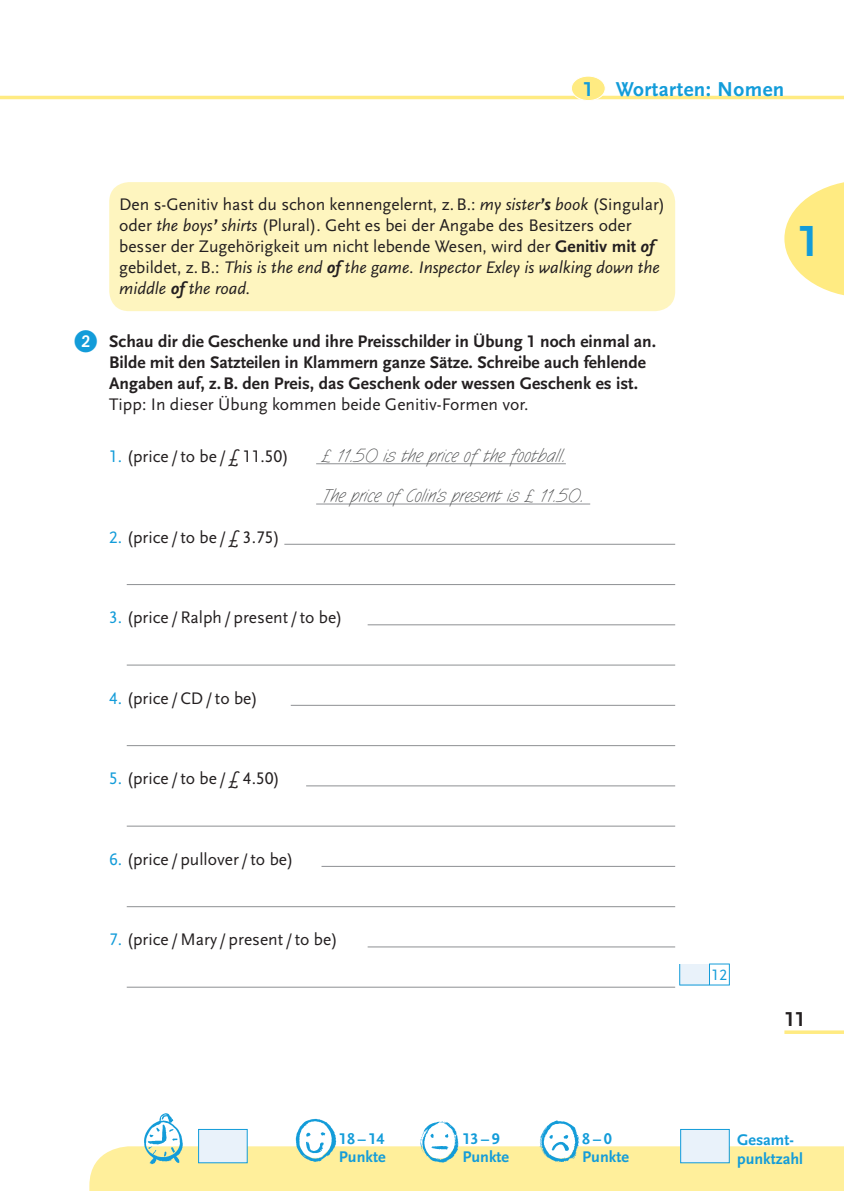
<style>
.page{position:relative;width:844px;height:1191px;background:#fff}
.page>*{position:absolute;margin:0;border:0;box-sizing:border-box;transform-origin:0 0}
.t1{font:700 45.5px "Scala Sans Figures";color:#139cd9}
.t2{font:700 21px "Scala Sans";letter-spacing:.02em;color:#139cd9}
.t3{font:700 21px "Scala Sans Figures";color:#231f20}
.t4{font:300 19.25px/40.2px "Tomboy";color:#4b4c4d}
.t5{font:17.5px/21px "Scala Sans";color:#231f20}
.t6{font:700 17.5px/21px "Scala Sans";color:#231f20}
.t7{font:700 16.1px/18.2px "Scala Sans";color:#139cd9}
.t8{font:700 16.1px "Scala Sans Figures";color:#139cd9}
.t9{font:15.75px "Scala Sans Caps";color:#139cd9}
.s1{font-family:"Scala Sans Figures"}
.s2{font-style:italic}
.s3{font-weight:700;font-style:italic}
.s4{font-weight:700}
.s5{font-family:"Scala Sans Caps";color:#139cd9}
.s6{font-family:"Scala Sans Caps"}
</style>
<div class="page">
<hr style="left:0;top:96px;width:843px;height:3px;background:#ffeb82">
<div style="left:571px;top:76px;width:34px;height:25px;background:#ffeb82;border-radius:50%"></div>
<div style="left:570px;top:76px;width:35px;height:25px;border:1px solid #fff;border-radius:50%"></div>
<svg style="left:784px;top:1030px;width:59px;height:4px"></svg>
<svg style="left:784px;top:182px;width:59px;height:113px"></svg>
<hr style="left:316px;top:463px;width:249px;height:1px;background:#939598">
<hr style="left:316px;top:503px;width:274px;height:1px;background:#939598">
<hr style="left:284px;top:544px;width:391px;height:1px;background:#939598">
<hr style="left:127px;top:584px;width:548px;height:1px;background:#939598">
<hr style="left:367px;top:624px;width:308px;height:1px;background:#939598">
<hr style="left:127px;top:664px;width:548px;height:1px;background:#939598">
<hr style="left:291px;top:705px;width:384px;height:1px;background:#939598">
<hr style="left:127px;top:745px;width:548px;height:1px;background:#939598">
<hr style="left:306px;top:785px;width:369px;height:1px;background:#939598">
<hr style="left:127px;top:825px;width:548px;height:1px;background:#939598">
<hr style="left:321px;top:866px;width:354px;height:1px;background:#939598">
<hr style="left:127px;top:906px;width:548px;height:1px;background:#939598">
<hr style="left:367px;top:946px;width:308px;height:1px;background:#939598">
<hr style="left:127px;top:986px;width:548px;height:1px;background:#939598">
<div style="left:109px;top:182px;width:566px;height:129px;background:#fef5bf;border-radius:20px"></div>
<div style="left:679px;top:964px;width:30px;height:21px;background:#e9f2fa"></div>
<svg style="left:679px;top:964px;width:1px;height:20px"></svg>
<hr style="left:679px;top:984px;width:30px;height:1px;background:#139cd9">
<svg style="left:708px;top:963px;width:21px;height:22px"></svg>
<img style="left:159px;top:1113px;width:15px;height:8px">
<img style="left:306px;top:1118px;width:18px;height:3px">
<svg style="left:89px;top:1121px;width:755px;height:70px"></svg>
<p class="t2" style="left:582px;top:81px;width:203px"><span class="s1">1</span> Wortarten: Nomen</p>
<p class="t5" style="left:119px;top:194px;width:547px">Den s-Genitiv hast du schon kennengelernt, z. B.: <span class="s2">my sister</span><span class="s3">’s</span> <span class="s2">book</span> (Singular) oder <span class="s2">the boys</span><span class="s3">’</span> <span class="s2">shirts</span> (Plural). Geht es bei der Angabe des Besitzers oder besser der Zugehörigkeit um nicht lebende Wesen, wird der <span class="s4">Genitiv mit</span> <span class="s3">of </span>gebildet, z. B.: <span class="s2">This is the end</span> <span class="s3">of</span> <span class="s2">the game. Inspector Exley is walking down the middle</span> <span class="s3">of</span> <span class="s2">the road.</span></p>
<p class="t6" style="left:109px;top:332px;width:548px">Schau dir die Geschenke und ihre Preisschilder in Übung <span class="s1">1</span> noch einmal an.<br>Bilde mit den Satzteilen in Klammern ganze Sätze. Schreibe auch fehlende<br>Angaben auf, z. B. den Preis, das Geschenk oder wessen Geschenk es ist.</p>
<p class="t5" style="left:109px;top:394px;width:420px">Tipp: In dieser Übung kommen beide Genitiv-Formen vor.</p>
<p class="t5" style="left:109px;top:446px;width:181px"><span class="s5">1.</span> (price / to be / £ <span class="s6">11</span>.<span class="s6">50</span>)</p>
<p class="t4" style="left:322px;top:438px;width:263px">£ 11.50 is the price of the football.<br>The price of Colin’s present is £ 11.50.</p>
<p class="t5" style="left:109px;top:527px;width:172px"><span class="s5">2.</span> (price / to be / £ <span class="s6">3</span>.<span class="s6">75</span>)</p>
<p class="t5" style="left:109px;top:607px;width:235px"><span class="s5">3.</span> (price / Ralph / present / to be)</p>
<p class="t5" style="left:109px;top:688px;width:150px"><span class="s5">4.</span> (price / CD / to be)</p>
<p class="t5" style="left:109px;top:768px;width:172px"><span class="s5">5.</span> (price / to be / £ <span class="s6">4</span>.<span class="s6">50</span>)</p>
<p class="t5" style="left:109px;top:849px;width:186px"><span class="s5">6.</span> (price / pullover / to be)</p>
<p class="t5" style="left:109px;top:929px;width:230px"><span class="s5">7.</span> (price / Mary / present / to be)</p>
<p class="t9" style="left:711px;top:965px;width:17px">12</p>
<h1 class="t1" style="left:797px;top:223px;width:24px">1</h1>
<p class="t8" style="left:339px;top:1132px;width:47px">18 – 14</p>
<p class="t7" style="left:339px;top:1149px;width:48px">Punkte</p>
<p class="t8" style="left:462px;top:1132px;width:39px">13 – 9</p>
<p class="t7" style="left:462px;top:1149px;width:48px">Punkte</p>
<p class="t8" style="left:582px;top:1132px;width:31px">8 – 0</p>
<p class="t7" style="left:582px;top:1149px;width:48px">Punkte</p>
<p class="t3" style="left:784px;top:1010px;width:22px">11</p>
<p class="t7" style="left:736px;top:1132px;width:68px">Gesamt&shy;punktzahl</p>
</div>
